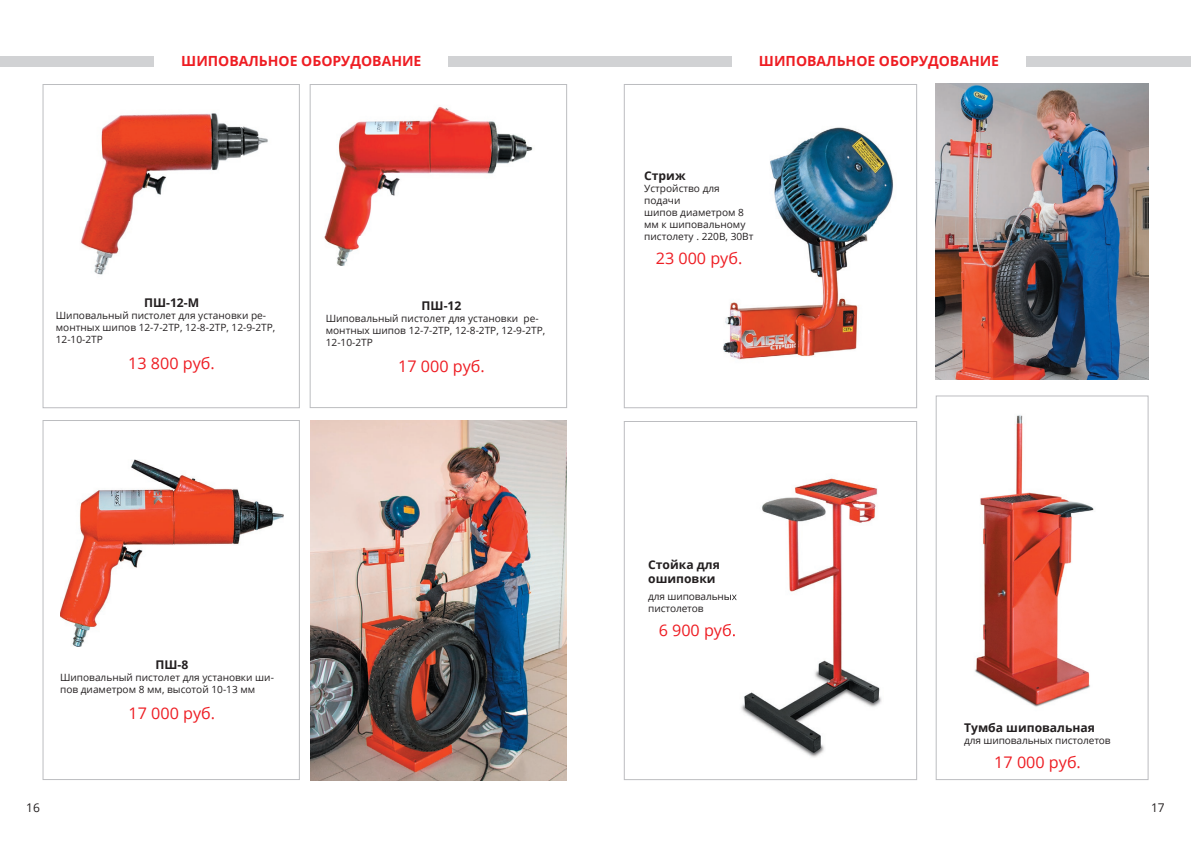
<style>
.page{position:relative;width:1191px;height:842px;background:#fff}
.page>*{position:absolute;margin:0;border:0;box-sizing:border-box;transform-origin:0 0}
.t1{font:16px "Open Sans";color:#ee1d23}
.t2{font:700 14px "Open Sans";color:#ee1d23}
.t3{font:700 12px/14.4px "Open Sans";color:#231f20}
.t4{font:12px "Open Sans";color:#231f20}
.t5{font:10px/12px "Open Sans";color:#231f20}
</style>
<div class="page">
<img style="left:723px;top:109px;width:195px;height:269px">
<img style="left:324px;top:106px;width:209px;height:160px">
<div style="left:0;top:56px;width:609px;height:11px;background:#d1d2d4"></div>
<div style="left:155px;top:49px;width:293px;height:23px;background:#fff"></div>
<div style="left:43px;top:84px;width:257px;height:324px;border:1px solid #bcbdc0"></div>
<div style="left:43px;top:420px;width:257px;height:360px;border:1px solid #bcbdc0"></div>
<div style="left:310px;top:84px;width:257px;height:324px;border:1px solid #bcbdc0"></div>
<img style="left:81px;top:113px;width:187px;height:162px">
<img style="left:60px;top:460px;width:223px;height:186px">
<img style="left:310px;top:420px;width:257px;height:360px">
<div style="left:581px;top:56px;width:610px;height:11px;background:#d1d2d4"></div>
<div style="left:732px;top:49px;width:293px;height:23px;background:#fff"></div>
<img style="left:935px;top:83px;width:213px;height:296px">
<div style="left:935px;top:395px;width:213px;height:385px;border:1px solid #bcbdc0"></div>
<div style="left:624px;top:84px;width:293px;height:324px;border:1px solid #bcbdc0"></div>
<img style="left:974px;top:415px;width:120px;height:292px">
<svg style="left:624px;top:421px;width:293px;height:359px"></svg>
<img style="left:728px;top:463px;width:164px;height:300px">
<svg style="left:728px;top:595px;width:9px;height:7px"></svg>
<img style="left:728px;top:624px;width:7px;height:16px">
<h2 class="t2" style="left:181px;top:51px;width:242px">ШИПОВАЛЬНОЕ ОБОРУДОВАНИЕ</h2>
<p class="t3" style="left:144px;top:295px;width:57px">ПШ-12-М</p>
<p class="t5" style="left:56px;top:309px;width:221px">Шиповальный пистолет для установки ре&shy;монтных шипов 12-7-2ТР, 12-8-2ТР, 12-9-2ТР,<br>12-10-2ТР</p>
<h1 class="t1" style="left:128px;top:352px;width:88px">13 800 руб.</h1>
<p class="t3" style="left:421px;top:298px;width:41px">ПШ-12</p>
<p class="t5" style="left:326px;top:312px;width:221px">Шиповальный пистолет для установки ре&shy;монтных шипов 12-7-2ТР, 12-8-2ТР, 12-9-2ТР,<br>12-10-2ТР</p>
<h1 class="t1" style="left:398px;top:356px;width:88px">17 000 руб.</h1>
<p class="t3" style="left:155px;top:657px;width:34px">ПШ-8</p>
<p class="t5" style="left:60px;top:671px;width:215px">Шиповальный пистолет для установки ши&shy;пов диаметром 8 мм, высотой 10-13 мм</p>
<h1 class="t1" style="left:128px;top:703px;width:88px">17 000 руб.</h1>
<h2 class="t2" style="left:759px;top:51px;width:242px">ШИПОВАЛЬНОЕ ОБОРУДОВАНИЕ</h2>
<p class="t3" style="left:644px;top:168px;width:43px">Стриж</p>
<p class="t5" style="left:644px;top:182px;width:111px">Устройство для подачи<br>шипов диаметром 8 мм к шиповальному пистолету . 220В, 30Вт</p>
<h1 class="t1" style="left:656px;top:247px;width:88px">23 000 руб.</h1>
<p class="t3" style="left:648px;top:557px;width:73px">Стойка для ошиповки</p>
<p class="t5" style="left:648px;top:590px;width:90px">для шиповальных пистолетов</p>
<h1 class="t1" style="left:658px;top:619px;width:79px">6 900 руб.</h1>
<p class="t3" style="left:964px;top:720px;width:132px">Тумба шиповальная</p>
<p class="t5" style="left:964px;top:734px;width:148px">для шиповальных пистолетов</p>
<h1 class="t1" style="left:994px;top:751px;width:88px">17 000 руб.</h1>
<p class="t4" style="left:26px;top:800px;width:15px">16</p>
<p class="t4" style="left:1151px;top:800px;width:15px">17</p>
</div>
